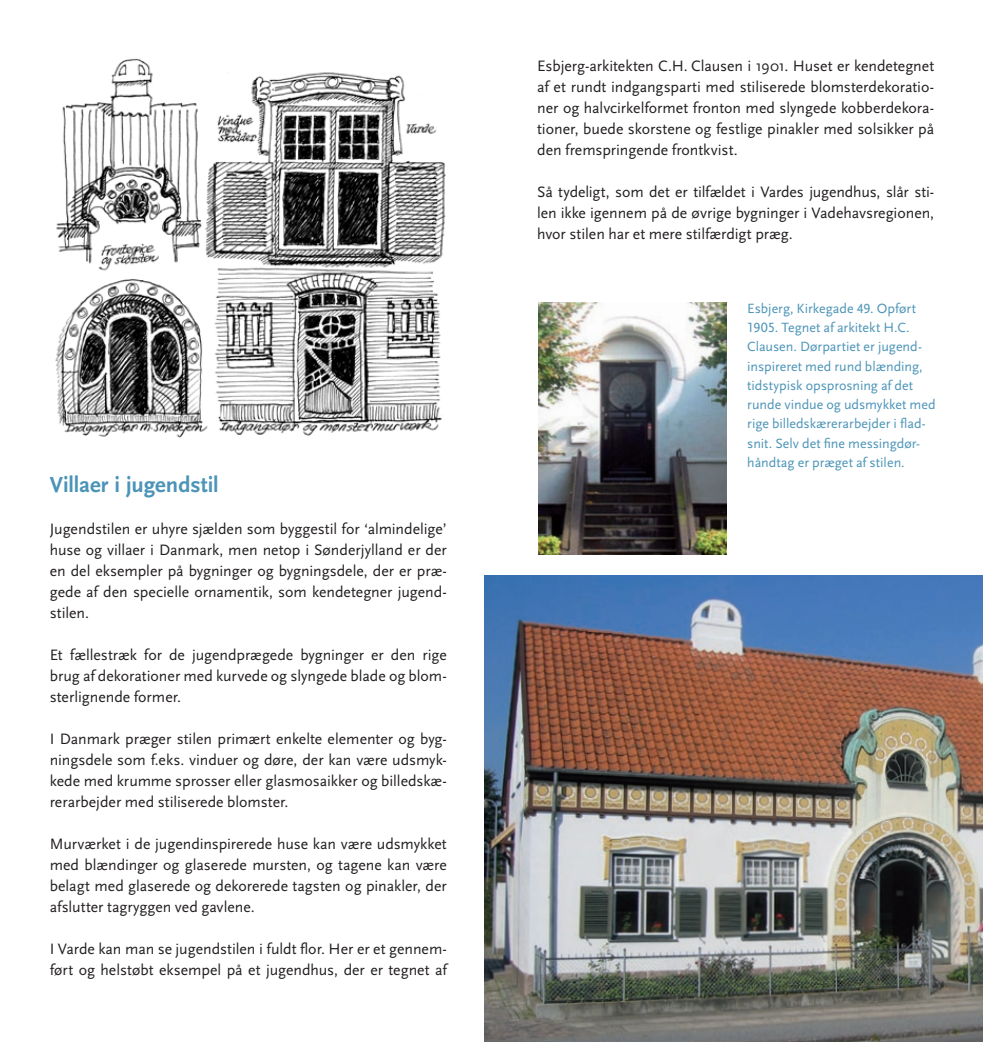
<style>
.page{position:relative;width:983px;height:1042px;background:#fff}
.page>*{position:absolute;margin:0;border:0;box-sizing:border-box;transform-origin:0 0}
.t1{font:700 22.75px "Scala Sans LF";color:#4b94b7}
.t2{font:15.75px/21px "Scala Sans";letter-spacing:-.005em;color:#231f20;text-align:justify}
.t3{font:14px/19.2px "Scala Sans LF";color:#4b94b7}
</style>
<div class="page">
<img style="left:484px;top:575px;width:498px;height:467px">
<img style="left:538px;top:302px;width:188px;height:252px">
<img style="left:55px;top:58px;width:391px;height:380px">
<h1 class="t1" style="left:50px;top:472px;width:170px">Villaer i jugendstil</h1>
<p class="t2" style="left:50px;top:518px;width:398px">Jugendstilen er uhyre sjælden som byggestil for ‘almindelige’ huse og villaer i Danmark, men netop i Sønderjylland er der en del eksempler på bygninger og bygningsdele, der er præ&shy;gede af den specielle ornamentik, som kendetegner jugend&shy;stilen.</p>
<p class="t2" style="left:50px;top:644px;width:398px">Et fællestræk for de jugendprægede bygninger er den rige brug af dekorationer med kurvede og slyngede blade og blom&shy;sterlignende former.</p>
<p class="t2" style="left:50px;top:728px;width:398px">I Danmark præger stilen primært enkelte elementer og byg&shy;ningsdele som f.eks. vinduer og døre, der kan være udsmyk&shy;kede med krumme sprosser eller glasmosaikker og billedskæ&shy;rerarbejder med stiliserede blomster.</p>
<p class="t2" style="left:50px;top:833px;width:398px">Murværket i de jugendinspirerede huse kan være udsmykket med blændinger og glaserede mursten, og tagene kan være belagt med glaserede og dekorerede tagsten og pinakler, der afslutter tagryggen ved gavlene.</p>
<p class="t2" style="left:50px;top:938px;width:398px">I Varde kan man se jugendstilen i fuldt flor. Her er et gennem&shy;ført og helstøbt eksempel på et jugendhus, der er tegnet af</p>
<p class="t2" style="left:537px;top:56px;width:398px">Esbjerg-arkitekten C.H. Clausen i 1901. Huset er kendetegnet af et rundt indgangsparti med stiliserede blomsterdekoratio&shy;ner og halvcirkelformet fronton med slyngede kobberdekora&shy;tioner, buede skorstene og festlige pinakler med solsikker på den fremspringende frontkvist.</p>
<p class="t2" style="left:537px;top:182px;width:398px">Så tydeligt, som det er tilfældet i Vardes jugendhus, slår sti&shy;len ikke igennem på de øvrige bygninger i Vadehavsregionen, hvor stilen har et mere stilfærdigt præg.</p>
<p class="t3" style="left:747px;top:299px;width:190px">Esbjerg, Kirkegade 49. Opført<br>1905. Tegnet af arkitekt H.C.<br>Clausen. Dørpartiet er jugend&shy;inspireret med rund blænding, tidstypisk opsprosning af det runde vindue og udsmykket med rige billedskærerarbejder i flad&shy;snit. Selv det fine messingdør&shy;håndtag er præget af stilen.</p>
</div>
